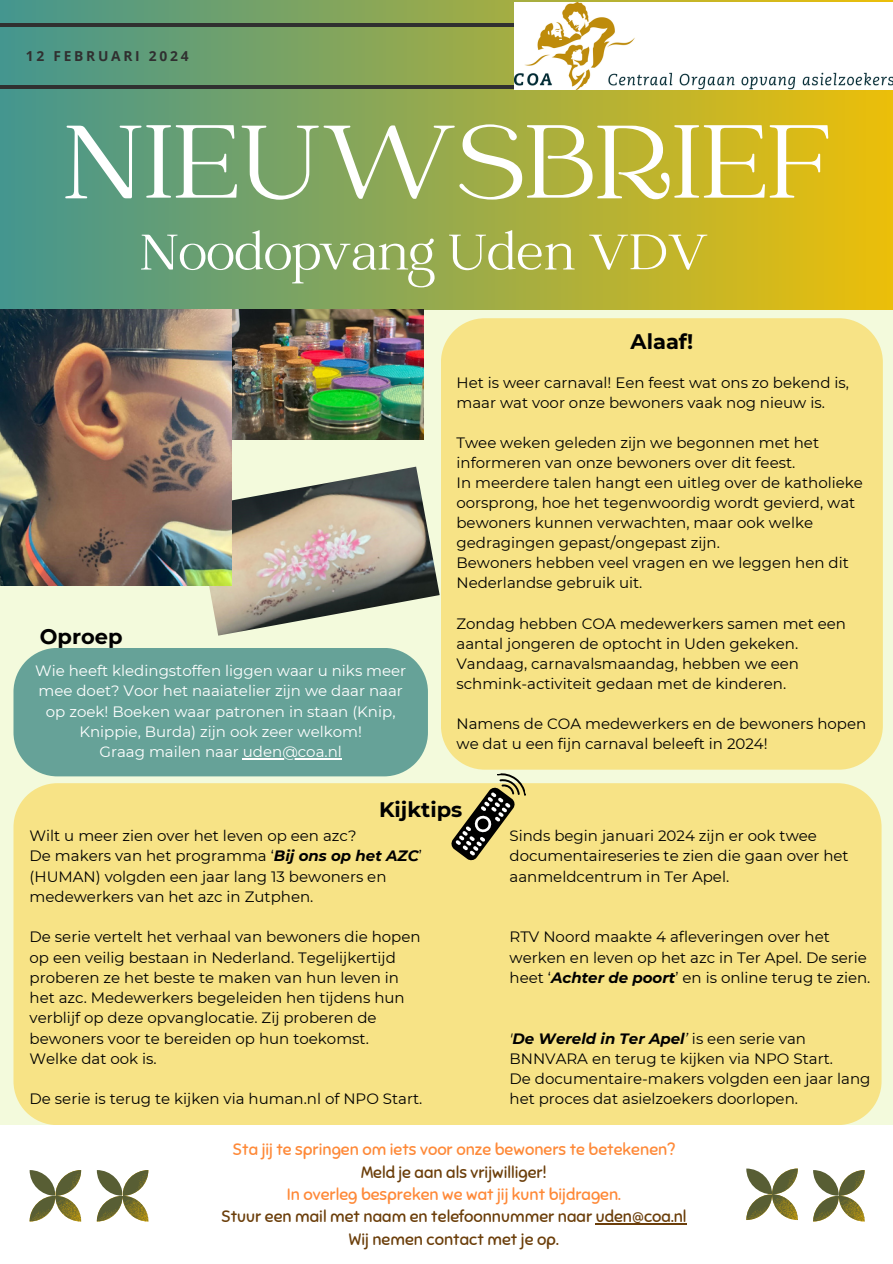
<style>
.page{position:relative;width:893px;height:1264px;background:#fff}
.page>*{position:absolute;margin:0;border:0;box-sizing:border-box;transform-origin:0 0}
.t1{font:115.5px "Catchy Mager";color:#fff}
.t2{font:55.5px "Catchy Mager";color:#fff}
.t3{font:700 21px "Montserrat";color:#000}
.t4{font:16.5px/22.4px "Sniglet";color:#6b3e0a;text-align:center}
.t5{font:15px/20.2px "Montserrat";color:#000}
.t6{font:15px/20.2px "Montserrat";color:#fff;text-align:center}
.t7{font:700 13.8px "Open Sans";letter-spacing:.2em;color:#303030}
.s1{font-weight:700;font-style:italic}
.s2{font-style:italic}
.s3{color:#fe8938}
</style>
<div class="page">
<div style="left:0;top:0;width:892px;height:1263px;background:linear-gradient(to right,#43958e,#ecbf0c)"></div>
<div style="left:0;top:310px;width:892px;height:953px;background:#f3fadc"></div>
<div style="left:0;top:1125px;width:892px;height:138px;background:#fff"></div>
<svg style="left:30px;top:1170px;width:51px;height:51px"></svg>
<svg style="left:97px;top:1170px;width:51px;height:51px"></svg>
<svg style="left:746px;top:1168px;width:51px;height:51px"></svg>
<svg style="left:813px;top:1170px;width:51px;height:51px"></svg>
<hr style="left:0;top:85px;width:881px;height:4px;background:#303030">
<hr style="left:0;top:23px;width:881px;height:3px;background:#303030">
<img style="left:514px;top:3px;width:378px;height:86px">
<div style="left:441px;top:318px;width:441px;height:451px;background:#f7e386"></div>
<div style="left:13px;top:783px;width:868px;height:342px;background:#f7e386"></div>
<div style="left:13px;top:648px;width:415px;height:128px;background:#66a298"></div>
<svg style="left:443px;top:769px;width:83px;height:94px;background:#bbb178"></svg>
<img style="left:231px;top:310px;width:192px;height:129px">
<img style="left:195px;top:466px;width:244px;height:169px">
<img style="left:0;top:310px;width:231px;height:275px">
<svg style="left:595px;top:1223px;width:19px;height:1px"></svg>
<hr style="left:614px;top:1223px;width:72px;height:1px;background:#6b3e0a">
<hr style="left:243px;top:758px;width:99px;height:1px;background:#fff">
<p class="t7" style="left:26px;top:46px;width:164px">12 FEBRUARI 2024</p>
<p class="t1" style="left:63px;top:106px;width:769px">NIEUWSBRIEF</p>
<h1 class="t2" style="left:140px;top:225px;width:570px">Noodopvang Uden VDV</h1>
<h4 class="t3" style="left:40px;top:623px;width:84px">Oproep</h4>
<h4 class="t6" style="left:35px;top:660px;width:372px">Wie heeft kledingstoffen liggen waar u niks meer mee doet? Voor het naaiatelier zijn we daar naar op zoek! Boeken waar patronen in staan (Knip, Knippie, Burda) zijn ook zeer welkom!<br>Graag mailen naar uden@coa.nl</h4>
<p class="t3" style="left:630px;top:329px;width:64px">Alaaf!</p>
<p class="t5" style="left:456px;top:373px;width:394px">Het is weer carnaval! Een feest wat ons zo bekend is, maar wat voor onze bewoners vaak nog nieuw is.</p>
<h3 class="t5" style="left:456px;top:433px;width:408px">Twee weken geleden zijn we begonnen met het informeren van onze bewoners over dit feest.<br>In meerdere talen hangt een uitleg over de katholieke oorsprong, hoe het tegenwoordig wordt gevierd, wat bewoners kunnen verwachten, maar ook welke gedragingen gepast/ongepast zijn.<br>Bewoners hebben veel vragen en we leggen hen dit Nederlandse gebruik uit.</h3>
<h4 class="t5" style="left:456px;top:613px;width:391px">Zondag hebben COA medewerkers samen met een aantal jongeren de optocht in Uden gekeken.<br>Vandaag, carnavalsmaandag, hebben we een schmink-activiteit gedaan met de kinderen.</h4>
<h4 class="t5" style="left:456px;top:713px;width:411px">Namens de COA medewerkers en de bewoners hopen we dat u een fijn carnaval beleeft in 2024!</h4>
<h3 class="t3" style="left:379px;top:796px;width:85px">Kijktips</h3>
<h4 class="t5" style="left:30px;top:825px;width:394px">Wilt u meer zien over het leven op een azc?<br>De makers van het programma ‘<span class="s1">Bij ons op het AZC</span>’ (HUMAN) volgden een jaar lang 13 bewoners en medewerkers van het azc in Zutphen.</h4>
<h4 class="t5" style="left:30px;top:926px;width:392px">De serie vertelt het verhaal van bewoners die hopen op een veilig bestaan in Nederland. Tegelijkertijd proberen ze het beste te maken van hun leven in het azc. Medewerkers begeleiden hen tijdens hun verblijf op deze opvanglocatie. Zij proberen de bewoners voor te bereiden op hun toekomst.<br>Welke dat ook is.</h4>
<p class="t5" style="left:30px;top:1088px;width:394px">De serie is terug te kijken via human.nl of NPO Start.</p>
<h3 class="t5" style="left:509px;top:825px;width:340px">Sinds begin januari 2024 zijn er ook twee documentaireseries te zien die gaan over het aanmeldcentrum in Ter Apel.</h3>
<h4 class="t5" style="left:509px;top:926px;width:362px">RTV Noord maakte 4 afleveringen over het werken en leven op het azc in Ter Apel. De serie heet ‘<span class="s1">Achter de poort</span>’ en is online terug te zien.</h4>
<p class="t5" style="left:509px;top:1028px;width:362px"><span class="s2">'</span><span class="s1">De Wereld in Ter Apel</span><span class="s2">’</span> is een serie van BNNVARA en terug te kijken via NPO Start.<br>De documentaire-makers volgden een jaar lang het proces dat asielzoekers doorlopen.</p>
<h2 class="t4" style="left:221px;top:1138px;width:467px"><span class="s3">Sta jij te springen om iets voor onze bewoners te betekenen?<br></span>Meld je aan als vrijwilliger!<br><span class="s3">In overleg bespreken we wat jij kunt bijdragen.<br></span>Stuur een mail met naam en telefoonnummer naar uden@coa.nl Wij nemen contact met je op.</h2>
</div>
